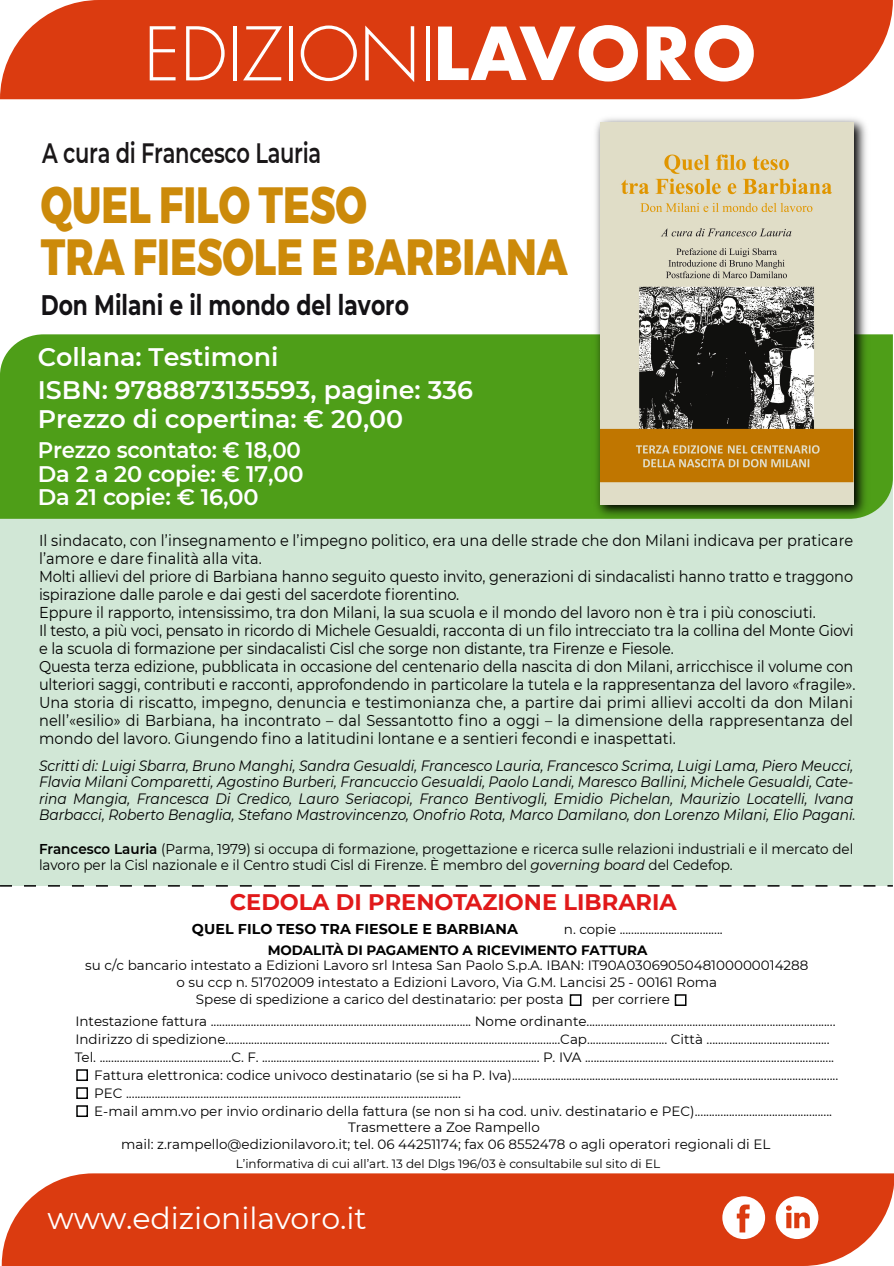
<style>
.page{position:relative;width:894px;height:1266px;background:#fff}
.page>*{position:absolute;margin:0;border:0;box-sizing:border-box;transform-origin:0 0}
.t1{font:700 70.95px "Futura";color:#fff}
.t2{font:800 50.7px/52.2px "Montserrat";color:#cc8a0a;scale:.77 1}
.t3{font:30px "Montserrat";color:#fff}
.t4{font:700 28.2px "Montserrat";color:#141215;scale:.77 1}
.t5{font:600 28.05px "Montserrat";letter-spacing:-.015em;color:#1a1718;scale:.75 1}
.t6{font:600 25.35px/33px "Montserrat";color:#fff}
.t7{font:600 22.5px/23.7px "Montserrat";letter-spacing:-.005em;color:#fff;text-align:justify;scale:.95 1}
.t8{font:700 22.5px "Montserrat";color:#e1191a}
.t9{font:15.75px/18px "Montserrat";letter-spacing:-.005em;color:#000;scale:.92 1}
.t10{font:italic 15px/16.5px "Montserrat";color:#000;scale:.92 1}
.t11{font:14.25px/15.8px "Montserrat";color:#000;scale:.95 1}
.t12{font:700 14.25px "Montserrat";letter-spacing:.005em;color:#000}
.t13{font:13.5px/16.2px "Montserrat";color:#000;text-align:center}
.t14{font:700 13.5px "Montserrat";color:#000}
.t15{font:12px "Montserrat";color:#000}
.s1{font-weight:600}
.s2{font-style:italic}
</style>
<div class="page">
<div style="left:0;top:467px;width:893px;height:419px;background:#d1e7d6"></div>
<div style="left:0;top:334px;width:893px;height:185px;background:#4e9e18"></div>
<div style="left:0;top:0;width:893px;height:99px;background:#db3b10"></div>
<svg style="left:150px;top:26px;width:26px;height:54px"></svg>
<svg style="left:186px;top:26px;width:39px;height:54px"></svg>
<hr style="left:233px;top:26px;width:3px;height:54px;background:#fff">
<svg style="left:243px;top:26px;width:39px;height:54px;background:#e1603d"></svg>
<hr style="left:289px;top:26px;width:3px;height:54px;background:#fff">
<svg style="left:301px;top:26px;width:56px;height:55px;background:#e15d3a"></svg>
<svg style="left:365px;top:26px;width:49px;height:56px"></svg>
<hr style="left:426px;top:26px;width:3px;height:54px;background:#fff">
<svg style="left:0;top:885px;width:893px;height:1px"></svg>
<div style="left:2px;top:1173px;width:892px;height:93px;background:#db3b10"></div>
<svg style="left:722px;top:1196px;width:43px;height:43px"></svg>
<svg style="left:776px;top:1196px;width:42px;height:43px"></svg>
<div style="left:570px;top:994px;width:12px;height:12px;border:2px solid #030404"></div>
<div style="left:675px;top:994px;width:12px;height:12px;border:2px solid #030404"></div>
<div style="left:76px;top:1087px;width:12px;height:12px;border:2px solid #030404"></div>
<div style="left:76px;top:1069px;width:12px;height:12px;border:2px solid #030404"></div>
<div style="left:76px;top:1105px;width:12px;height:12px;border:2px solid #030404"></div>
<img style="left:592px;top:118px;width:279px;height:401px">
<img style="left:600px;top:123px;width:254px;height:381px">
<h1 class="t1" style="left:432px;top:2px;width:326px">LAVORO</h1>
<h3 class="t5" style="left:42px;top:133px;width:374px">A cura di Francesco Lauria</h3>
<h2 class="t2" style="left:41px;top:179px;width:686px">QUEL FILO TESO<br>TRA FIESOLE E BARBIANA</h2>
<h3 class="t4" style="left:41px;top:285px;width:480px">Don Milani e il mondo del lavoro</h3>
<h3 class="t6" style="left:38px;top:340px;width:437px">Collana: Testimoni<br>ISBN: 9788873135593, pagine: 336</h3>
<h3 class="t6" style="left:38px;top:401px;width:367px">Prezzo di copertina: € 20,00</h3>
<h3 class="t7" style="left:38px;top:437px;width:281px">Prezzo scontato: € 18,00<br>Da 2 a 20 copie: € 17,00<br>Da 21 copie: € 16,00</h3>
<p class="t9" style="left:39px;top:530px;width:889px">Il sindacato, con l’insegnamento e l’impegno politico, era una delle strade che don Milani indicava per praticare l’amore e dare finalità alla vita.<br>Molti allievi del priore di Barbiana hanno seguito questo invito, generazioni di sindacalisti hanno tratto e traggono ispirazione dalle parole e dai gesti del sacerdote fiorentino.<br>Eppure il rapporto, intensissimo, tra don Milani, la sua scuola e il mondo del lavoro non è tra i più conosciuti.<br>Il testo, a più voci, pensato in ricordo di Michele Gesualdi, racconta di un filo intrecciato tra la collina del Monte Giovi e la scuola di formazione per sindacalisti Cisl che sorge non distante, tra Firenze e Fiesole.<br>Questa terza edizione, pubblicata in occasione del centenario della nascita di don Milani, arricchisce il volume con ulteriori saggi, contributi e racconti, approfondendo in particolare la tutela e la rappresentanza del lavoro «fragile».<br>Una storia di riscatto, impegno, denuncia e testimonianza che, a partire dai primi allievi accolti da don Milani nell’«esilio» di Barbiana, ha incontrato – dal Sessantotto fino a oggi – la dimensione della rappresentanza del mondo del lavoro. Giungendo fino a latitudini lontane e a sentieri fecondi e inaspettati.</p>
<p class="t10" style="left:39px;top:756px;width:889px">Scritti di: Luigi Sbarra, Bruno Manghi, Sandra Gesualdi, Francesco Lauria, Francesco Scrima, Luigi Lama, Piero Meucci, Flavia Milani Comparetti, Agostino Burberi, Francuccio Gesualdi, Paolo Landi, Maresco Ballini, Michele Gesualdi, Cate&shy;rina Mangia, Francesca Di Credico, Lauro Seriacopi, Franco Bentivogli, Emidio Pichelan, Maurizio Locatelli, Ivana Barbacci, Roberto Benaglia, Stefano Mastrovincenzo, Onofrio Rota, Marco Damilano, don Lorenzo Milani, Elio Pagani.</p>
<p class="t11" style="left:39px;top:840px;width:859px"><span class="s1">Francesco Lauria</span> (Parma, 1979) si occupa di formazione, progettazione e ricerca sulle relazioni industriali e il mercato del lavoro per la Cisl nazionale e il Centro studi Cisl di Firenze. È membro del <span class="s2">governing board</span> del Cedefop.</p>
<h3 class="t8" style="left:230px;top:886px;width:448px">CEDOLA DI PRENOTAZIONE LIBRARIA</h3>
<p class="t12" style="left:192px;top:918px;width:328px">QUEL FILO TESO TRA FIESOLE E BARBIANA</p>
<p class="t13" style="left:564px;top:920px;width:160px">n. copie ....................................</p>
<p class="t14" style="left:268px;top:940px;width:381px">MODALITÀ DI PAGAMENTO A RICEVIMENTO FATTURA</p>
<p class="t13" style="left:85px;top:957px;width:725px">su c/c bancario intestato a Edizioni Lavoro srl Intesa San Paolo S.p.A. IBAN: IT90A0306905048100000014288 o su ccp n. 51702009 intestato a Edizioni Lavoro, Via G.M. Lancisi 25 - 00161 Roma</p>
<p class="t13" style="left:196px;top:991px;width:369px">Spese di spedizione a carico del destinatario: per posta</p>
<p class="t13" style="left:592px;top:991px;width:80px">per corriere</p>
<p class="t13" style="left:75px;top:1013px;width:762px">Intestazione fattura ........................................................................................... Nome ordinante.......................................................................................</p>
<p class="t13" style="left:75px;top:1031px;width:756px">Indirizzo di spedizione.....................................................................................................................Cap............................ Città ...........................................</p>
<p class="t13" style="left:75px;top:1049px;width:761px">Tel. ..............................................C. F. ................................................................................................. P. IVA .......................................................................................</p>
<p class="t13" style="left:94px;top:1067px;width:745px">Fattura elettronica: codice univoco destinatario (se si ha P. Iva)..................................................................................................................</p>
<p class="t13" style="left:94px;top:1085px;width:368px">PEC .....................................................................................................................</p>
<p class="t13" style="left:94px;top:1103px;width:739px">E-mail amm.vo per invio ordinario della fattura (se non si ha cod. univ. destinatario e PEC)................................................</p>
<p class="t13" style="left:121px;top:1119px;width:651px">Trasmettere a Zoe Rampello<br>mail: z.rampello@edizionilavoro.it; tel. 06 44251174; fax 06 8552478 o agli operatori regionali di EL</p>
<p class="t15" style="left:236px;top:1156px;width:426px">L’informativa di cui all’art. 13 del Dlgs 196/03 è consultabile sul sito di EL</p>
<h3 class="t3" style="left:48px;top:1197px;width:321px">www.edizionilavoro.it</h3>
</div>
